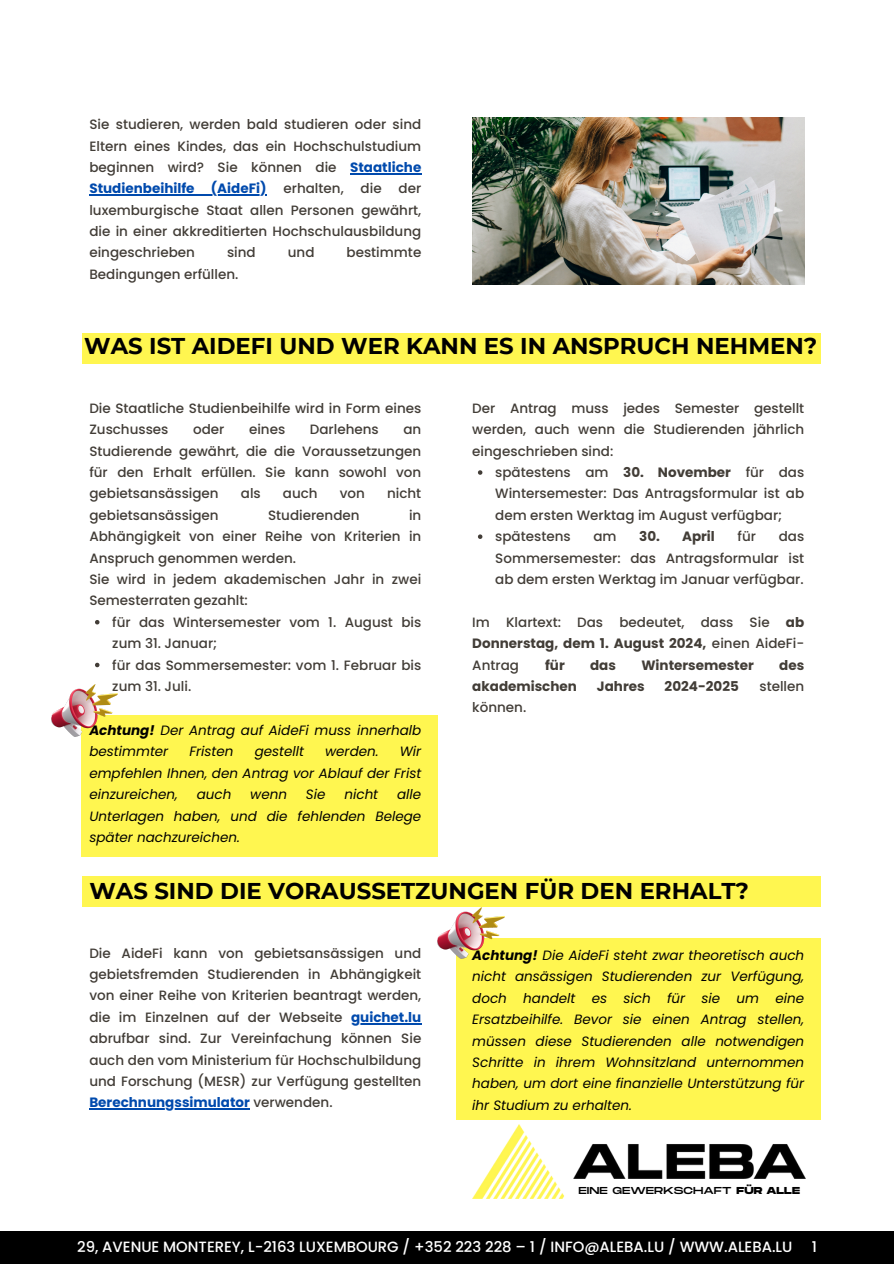
<style>
.page{position:relative;width:894px;height:1264px;background:#fff}
.page>*{position:absolute;margin:0;border:0;box-sizing:border-box;transform-origin:0 0}
.t1{font:700 22.8px "Montserrat";color:#000}
.t2{font:500 14.85px "Poppins";color:#fff}
.t3{font:500 13.5px/21.3px "Poppins";color:#423d37;text-align:justify}
.t4{font:italic 13.5px/21.3px "Poppins";color:#000;text-align:justify}
.t5{font:700 13.5px "Poppins";color:#423d37}
.t6{font:700 13.5px "Poppins";color:#004aad}
.t7{font:10.05px "Monument Extended";color:#000}
.s1{font-weight:700;color:#004aad}
.s2{font-weight:700}
.s3{font-weight:500;color:#423d37}
</style>
<div class="page">
<img style="left:472px;top:117px;width:332px;height:168px">
<img style="left:472px;top:1124px;width:333px;height:74px">
<div style="left:0;top:1230px;width:893px;height:33px;background:#000"></div>
<div style="left:82px;top:333px;width:738px;height:30px;background:#fff650"></div>
<div style="left:81px;top:714px;width:356px;height:142px;background:#fff650"></div>
<div style="left:82px;top:876px;width:738px;height:31px;background:#fff650"></div>
<div style="left:456px;top:938px;width:364px;height:181px;background:#fff650"></div>
<img style="left:51px;top:684px;width:66px;height:52px">
<hr style="left:350px;top:173px;width:71px;height:1px;background:#004aad">
<hr style="left:89px;top:194px;width:177px;height:1px;background:#004aad">
<hr style="left:351px;top:1023px;width:70px;height:1px;background:#004aad">
<hr style="left:89px;top:1108px;width:161px;height:1px;background:#004aad">
<svg style="left:95px;top:620px;width:4px;height:4px"></svg>
<svg style="left:95px;top:662px;width:4px;height:5px"></svg>
<svg style="left:478px;top:470px;width:4px;height:5px"></svg>
<svg style="left:478px;top:534px;width:4px;height:5px"></svg>
<img style="left:437px;top:907px;width:67px;height:51px">
<p class="t3" style="left:89px;top:114px;width:333px">Sie studieren, werden bald studieren oder sind Eltern eines Kindes, das ein Hochschulstudium beginnen wird? Sie können die <span class="s1">Staatliche</span></p>
<p class="t6" style="left:89px;top:179px;width:179px">Studienbeihilfe (AideFi)</p>
<p class="t3" style="left:283px;top:178px;width:62px">erhalten,</p>
<p class="t3" style="left:360px;top:178px;width:23px">die</p>
<p class="t3" style="left:89px;top:178px;width:333px;text-indent:309px">der luxemburgische Staat allen Personen gewährt, die in einer akkreditierten Hochschulausbildung eingeschrieben</p>
<p class="t3" style="left:227px;top:242px;width:30px">sind</p>
<p class="t3" style="left:288px;top:242px;width:28px">und</p>
<p class="t3" style="left:346px;top:242px;width:76px">bestimmte</p>
<p class="t3" style="left:89px;top:263px;width:150px">Bedingungen erfüllen.</p>
<h3 class="t1" style="left:84px;top:332px;width:734px">WAS IST AIDEFI UND WER KANN ES IN ANSPRUCH NEHMEN?</h3>
<p class="t3" style="left:89px;top:397px;width:333px">Die Staatliche Studienbeihilfe wird in Form eines<br>Zuschusses</p>
<p class="t3" style="left:193px;top:419px;width:33px">oder</p>
<p class="t3" style="left:249px;top:419px;width:38px">eines</p>
<p class="t3" style="left:310px;top:419px;width:70px">Darlehens</p>
<p class="t3" style="left:89px;top:419px;width:333px;text-indent:314px">an Studierende gewährt, die die Voraussetzungen für den Erhalt erfüllen. Sie kann sowohl von gebietsansässigen</p>
<p class="t3" style="left:241px;top:483px;width:21px">als</p>
<p class="t3" style="left:283px;top:483px;width:36px">auch</p>
<p class="t3" style="left:340px;top:483px;width:27px">von</p>
<p class="t3" style="left:387px;top:483px;width:36px">nicht</p>
<p class="t3" style="left:89px;top:504px;width:333px;text-align:left;text-indent:319px">in<br>Abhängigkeit von einer Reihe von Kriterien in<br>Anspruch genommen werden.<br>Sie wird in jedem akademischen Jahr in zwei<br>Semesterraten gezahlt:</p>
<h3 class="t3" style="left:112px;top:611px;width:310px">für das Wintersemester vom 1. August bis zum 31. Januar;</h3>
<h1 class="t3" style="left:112px;top:654px;width:310px">für das Sommersemester: vom 1. Februar bis zum 31. Juli.</h1>
<h3 class="t4" style="left:89px;top:719px;width:333px"><span class="s2">Achtung!</span> Der Antrag auf AideFi muss innerhalb bestimmter</h3>
<p class="t3" style="left:89px;top:504px;width:131px">gebietsansässigen</p>
<p class="t3" style="left:268px;top:504px;width:93px">Studierenden</p>
<h3 class="t4" style="left:89px;top:741px;width:333px;text-indent:310px">Wir empfehlen Ihnen, den Antrag vor Ablauf der Frist einzureichen,</h3>
<h3 class="t4" style="left:189px;top:741px;width:46px">Fristen</h3>
<h3 class="t4" style="left:254px;top:741px;width:51px">gestellt</h3>
<h3 class="t4" style="left:325px;top:741px;width:55px">werden.</h3>
<h3 class="t4" style="left:197px;top:783px;width:36px">auch</h3>
<h3 class="t4" style="left:250px;top:783px;width:38px">wenn</h3>
<h3 class="t4" style="left:306px;top:783px;width:21px">Sie</h3>
<h3 class="t4" style="left:344px;top:783px;width:35px">nicht</h3>
<h3 class="t4" style="left:89px;top:783px;width:333px;text-indent:308px">alle Unterlagen haben, und die fehlenden Belege später nachzureichen.</h3>
<p class="t3" style="left:472px;top:397px;width:333px">Der Antrag muss jedes Semester gestellt werden, auch wenn die Studierenden jährlich eingeschrieben sind:</p>
<p class="t3" style="left:495px;top:461px;width:310px">spätestens am <span class="s2">30. November</span> für das Wintersemester: Das Antragsformular ist ab dem ersten Werktag im August verfügbar;</p>
<p class="t3" style="left:495px;top:526px;width:77px">spätestens</p>
<p class="t3" style="left:593px;top:526px;width:25px">am</p>
<p class="t5" style="left:639px;top:527px;width:77px">30. April</p>
<p class="t3" style="left:737px;top:526px;width:20px">für</p>
<p class="t3" style="left:495px;top:526px;width:310px;text-indent:283px">das Sommersemester: das Antragsformular ist ab dem ersten Werktag im Januar verfügbar.</p>
<h2 class="t3" style="left:472px;top:611px;width:333px">Im Klartext: Das bedeutet, dass Sie <span class="s2">ab Donnerstag, dem 1. August 2024,</span> einen AideFi-Antrag</h2>
<h2 class="t5" style="left:545px;top:655px;width:21px">für</h2>
<h2 class="t5" style="left:590px;top:655px;width:27px">das</h2>
<h2 class="t5" style="left:641px;top:655px;width:114px">Wintersemester</h2>
<h2 class="t5" style="left:779px;top:655px;width:27px">des</h2>
<h2 class="t5" style="left:472px;top:676px;width:106px">akademischen</h2>
<h2 class="t5" style="left:596px;top:676px;width:49px">Jahres</h2>
<h2 class="t5" style="left:664px;top:676px;width:76px">2024-2025</h2>
<h2 class="t3" style="left:759px;top:675px;width:46px">stellen</h2>
<h2 class="t3" style="left:472px;top:697px;width:55px">können.</h2>
<p class="t1" style="left:89px;top:876px;width:661px">WAS SIND DIE VORAUSSETZUNGEN FÜR DEN ERHALT?</p>
<p class="t3" style="left:89px;top:942px;width:333px">Die AideFi kann von gebietsansässigen und gebietsfremden Studierenden in Abhängigkeit von einer Reihe von Kriterien beantragt werden, die im Einzelnen auf der Webseite</p>
<h3 class="t3" style="left:89px;top:1006px;width:333px;text-indent:261px"><span class="s1">guichet.lu </span>abrufbar sind. Zur Vereinfachung können Sie auch den vom Ministerium für Hochschulbildung und Forschung (MESR) zur Verfügung gestellten</h3>
<p class="t6" style="left:89px;top:1093px;width:245px">Berechnungssimulator <span class="s3">verwenden.</span></p>
<p class="t4" style="left:472px;top:944px;width:333px"><span class="s2">Achtung!</span> Die AideFi steht zwar theoretisch auch nicht ansässigen Studierenden zur Verfügung, doch handelt es sich für sie um eine Ersatzbeihilfe. Bevor sie einen Antrag stellen, müssen diese Studierenden alle notwendigen Schritte in ihrem Wohnsitzland unternommen haben, um dort eine finanzielle Unterstützung für ihr Studium zu erhalten.</p>
<p class="t7" style="left:578px;top:1185px;width:223px">EINE GEWERKSCHAFT <span class="s2">FÜR ALLE</span></p>
<p class="t2" style="left:77px;top:1236px;width:716px">29, AVENUE MONTEREY, L-2163 LUXEMBOURG / +352 223 228 – 1 / INFO@ALEBA.LU / WWW.ALEBA.LU</p>
<p class="t2" style="left:811px;top:1236px;width:7px">1</p>
</div>
